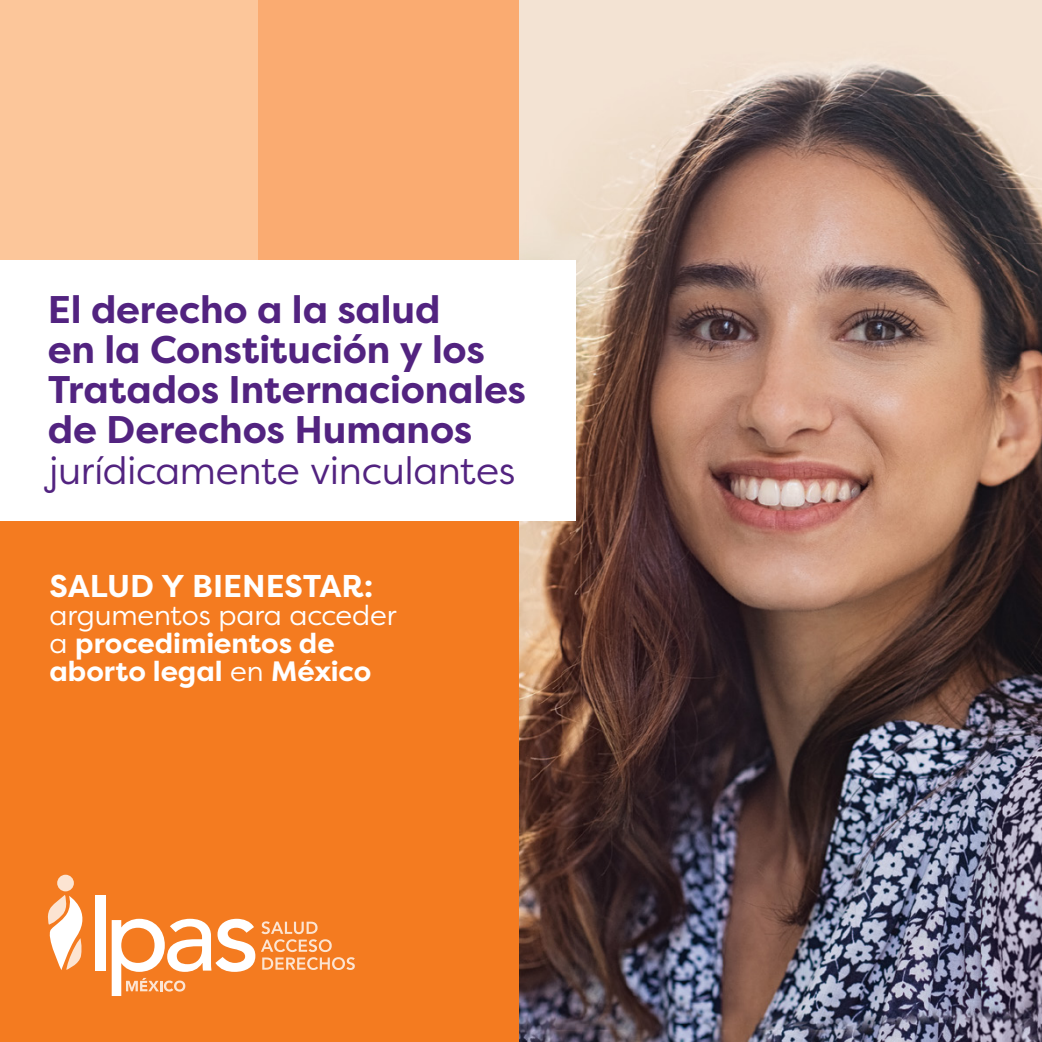
<style>
.page{position:relative;width:1042px;height:1042px;background:#fff}
.page>*{position:absolute;margin:0;border:0;box-sizing:border-box;transform-origin:0 0}
.t1{font:700 38.5px/40.2px "Filson Pro";letter-spacing:-.005em;color:#522380}
.t2{font:38.5px "Filson Pro";letter-spacing:-.01em;color:#522380}
.t3{font:700 31.5px "Filson Pro";letter-spacing:-.005em;color:#fff}
.t4{font:700 28px/28px "Filson Pro";color:#fff}
.s1{font-weight:400}
</style>
<div class="page">
<div style="left:0;top:521px;width:519px;height:521px;background:#f47b20"></div>
<div style="left:258px;top:0;width:261px;height:260px;background:#faab71"></div>
<div style="left:0;top:0;width:258px;height:260px;background:#fcc69a"></div>
<img style="left:519px;top:0;width:523px;height:1042px">
<div style="left:0;top:260px;width:575px;height:261px;background:#fff"></div>
<svg style="left:47px;top:895px;width:36px;height:75px"></svg>
<svg style="left:57px;top:874px;width:17px;height:17px"></svg>
<div style="left:95px;top:895px;width:11px;height:75px;background:#fff"></div>
<svg style="left:112px;top:919px;width:143px;height:77px"></svg>
<svg style="left:261px;top:921px;width:94px;height:49px"></svg>
<p class="t1" style="left:48px;top:290px;width:480px">El derecho a la salud<br>en la Constitución y los<br>Tratados Internacionales de Derechos Humanos</p>
<p class="t2" style="left:48px;top:445px;width:469px">jurídicamente vinculantes</p>
<p class="t3" style="left:50px;top:566px;width:325px">SALUD Y BIENESTAR:</p>
<p class="t4" style="left:50px;top:601px;width:348px"><span class="s1">argumentos para acceder a</span> procedimientos de aborto legal <span class="s1">en</span> México</p>
</div>
